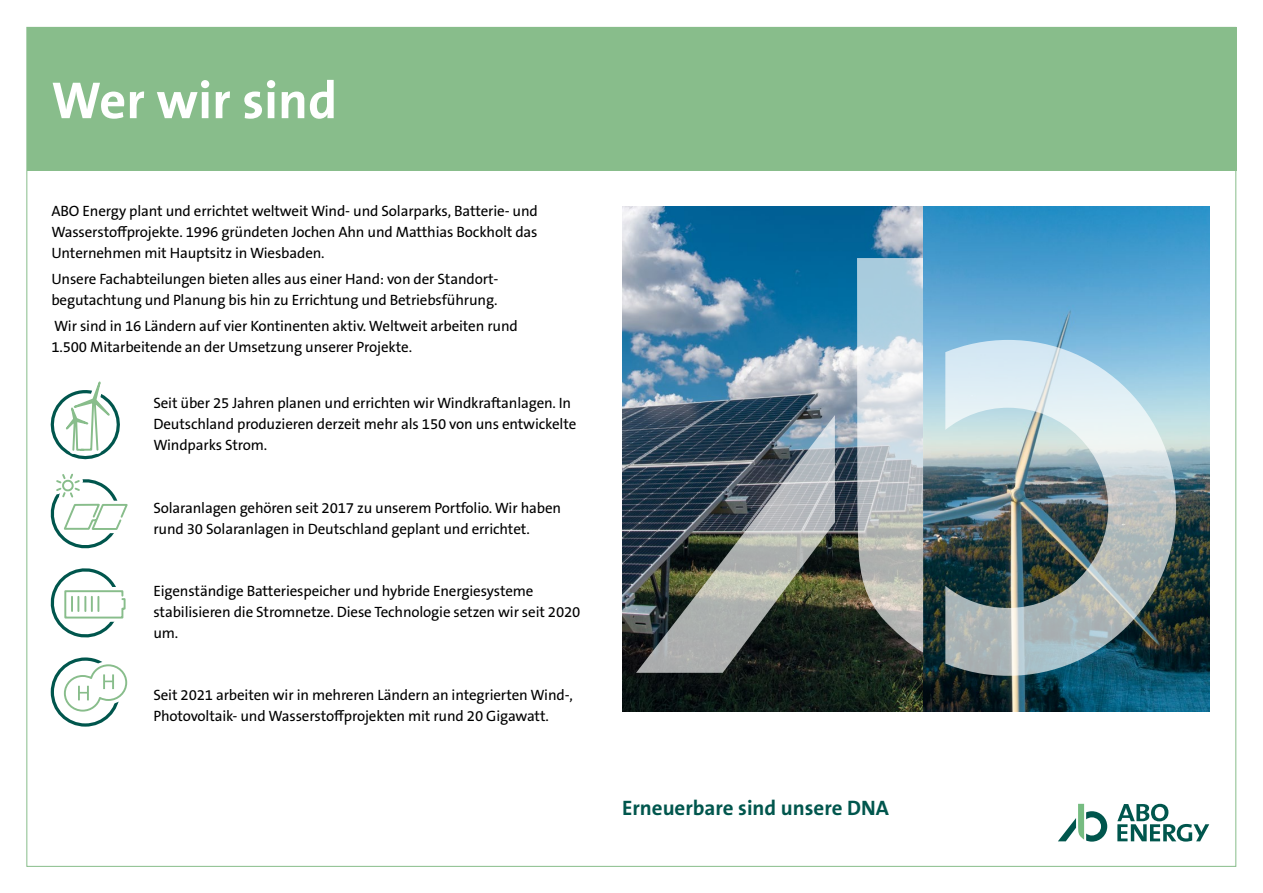
<style>
.page{position:relative;width:1263px;height:893px;background:#fff}
.page>*{position:absolute;margin:0;border:0;box-sizing:border-box;transform-origin:0 0}
.t1{font:700 52.5px "The Sans B W7";color:#fff}
.t2{font:700 21px "The Sans B W7";color:#00564d}
.t3{font:15px/21px "The Sans B W5 Plain";letter-spacing:-.01em;color:#000}
</style>
<div class="page">
<div style="left:27px;top:27px;width:1209px;height:144px;background:#88bd8b"></div>
<svg style="left:1058px;top:804px;width:49px;height:38px"></svg>
<svg style="left:1117px;top:804px;width:92px;height:38px"></svg>
<img style="left:622px;top:207px;width:587px;height:504px">
<svg style="left:857px;top:258px;width:66px;height:394px;background:#b2bcc0"></svg>
<img style="left:945px;top:340px;width:231px;height:336px">
<img style="left:636px;top:415px;width:199px;height:258px">
<svg style="left:50px;top:568px;width:76px;height:70px"></svg>
<svg style="left:50px;top:657px;width:78px;height:70px"></svg>
<svg style="left:44px;top:26px;width:95px;height:523px"></svg>
<h1 class="t1" style="left:51px;top:67px;width:287px">Wer wir sind</h1>
<p class="t3" style="left:51px;top:200px;width:488px;text-align:justify">ABO Energy plant und errichtet weltweit Wind- und Solarparks, Batterie- und Wasserstoffprojekte. 1996 gründeten Jochen Ahn und Matthias Bockholt das Unternehmen mit Hauptsitz in Wiesbaden.</p>
<p class="t3" style="left:51px;top:269px;width:448px">Unsere Fachabteilungen bieten alles aus einer Hand: von der Standort&shy;begutachtung und Planung bis hin zu Errichtung und Betriebsführung.</p>
<p class="t3" style="left:51px;top:316px;width:468px">Wir sind in 16 Ländern auf vier Kontinenten aktiv. Weltweit arbeiten rund<br>1.500 Mitarbeitende an der Umsetzung unserer Projekte.</p>
<p class="t3" style="left:153px;top:393px;width:424px">Seit über 25 Jahren planen und errichten wir Windkraftanlagen. In<br>Deutschland produzieren derzeit mehr als 150 von uns entwickelte<br>Windparks Strom.</p>
<p class="t3" style="left:153px;top:497px;width:409px">Solaranlagen gehören seit 2017 zu unserem Portfolio. Wir haben rund 30 Solaranlagen in Deutschland geplant und errichtet.</p>
<p class="t3" style="left:153px;top:580px;width:429px">Eigenständige Batteriespeicher und hybride Energiesysteme stabilisieren die Stromnetze. Diese Technologie setzen wir seit 2020 um.</p>
<p class="t3" style="left:153px;top:685px;width:421px">Seit 2021 arbeiten wir in mehreren Ländern an integrierten Wind-,<br>Photovoltaik- und Wasserstoffprojekten mit rund 20 Gigawatt.</p>
<h2 class="t2" style="left:622px;top:794px;width:268px">Erneuerbare sind unsere DNA</h2>
</div>
